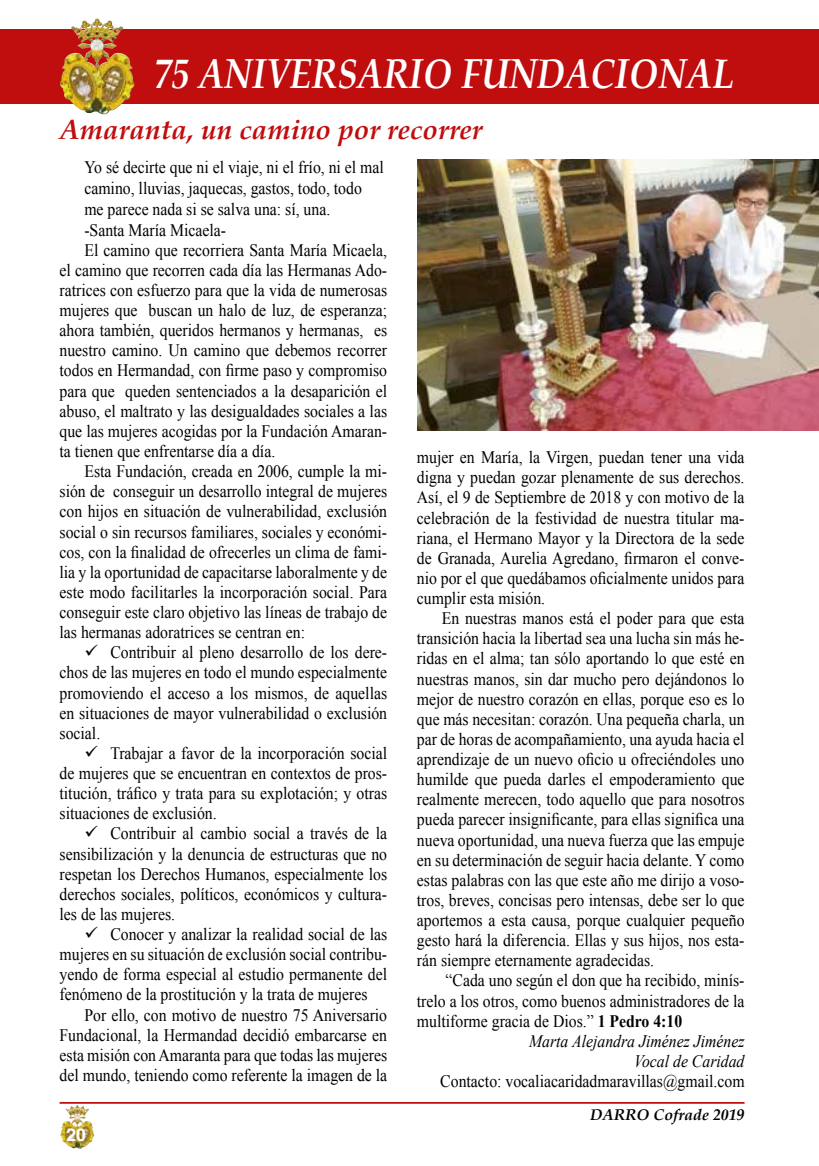
<style>
.page{position:relative;width:819px;height:1166px;background:#fff}
.page>*{position:absolute;margin:0;border:0;box-sizing:border-box;transform-origin:0 0}
.t1{font:italic 700 42px "Palatino";color:#fff;scale:.85 1}
.t2{font:italic 700 28px "Palatino";color:#c00d0e}
.t3{font:17.5px/20.1px "Times New Roman";color:#000;text-align:justify;scale:.9 1}
.t4{font:italic 17.5px "Times New Roman";color:#000;scale:.9 1}
.t5{font:700 17.5px "Helvetica";color:#fff}
.t6{font:italic 700 15.75px "Palatino";color:#000}
.s1{font-weight:700}
</style>
<div class="page">
<svg style="left:65px;top:1106px;width:11px;height:11px"></svg>
<hr style="left:60px;top:1102px;width:684px;height:2px;background:#c00d0e">
<div style="left:0;top:30px;width:819px;height:74px;background:#c00d0e"></div>
<img style="left:71px;top:20px;width:24px;height:24px">
<img style="left:418px;top:159px;width:401px;height:272px">
<h1 class="t1" style="left:154px;top:39px;width:684px">75 ANIVERSARIO FUNDACIONAL</h1>
<h2 class="t2" style="left:60px;top:106px;width:425px">Amaranta, un camino por recorrer</h2>
<p class="t3" style="left:84px;top:156px;width:334px">Yo sé decirte que ni el viaje, ni el frío, ni el mal</p>
<p class="t3" style="left:84px;top:177px;width:310px">camino, lluvias, jaquecas, gastos, todo, todo</p>
<p class="t3" style="left:84px;top:198px;width:275px">me parece nada si se salva una: sí, una.</p>
<p class="t3" style="left:84px;top:219px;width:159px">-Santa María Micaela-</p>
<p class="t3" style="left:84px;top:239px;width:338px">El camino que recorriera Santa María Micaela,</p>
<p class="t3" style="left:60px;top:260px;width:365px">el camino que recorren cada día las Hermanas Ado-</p>
<p class="t3" style="left:60px;top:280px;width:365px">ratrices con esfuerzo para que la vida de numerosas</p>
<p class="t3" style="left:60px;top:300px;width:365px">mujeres que buscan un halo de luz, de esperanza;</p>
<p class="t3" style="left:60px;top:320px;width:365px">ahora también, queridos hermanos y hermanas, es</p>
<p class="t3" style="left:60px;top:340px;width:365px">nuestro camino. Un camino que debemos recorrer</p>
<p class="t3" style="left:60px;top:360px;width:365px">todos en Hermandad, con firme paso y compromiso</p>
<p class="t3" style="left:60px;top:380px;width:365px">para que queden sentenciados a la desaparición el</p>
<p class="t3" style="left:60px;top:400px;width:365px">abuso, el maltrato y las desigualdades sociales a las</p>
<p class="t3" style="left:60px;top:421px;width:365px">que las mujeres acogidas por la Fundación Amaran-</p>
<p class="t3" style="left:60px;top:441px;width:241px">ta tienen que enfrentarse día a día.</p>
<p class="t3" style="left:84px;top:461px;width:338px">Esta Fundación, creada en 2006, cumple la mi-</p>
<p class="t3" style="left:60px;top:481px;width:365px">sión de conseguir un desarrollo integral de mujeres</p>
<p class="t3" style="left:60px;top:501px;width:365px">con hijos en situación de vulnerabilidad, exclusión</p>
<p class="t3" style="left:60px;top:521px;width:365px">social o sin recursos familiares, sociales y económi-</p>
<p class="t3" style="left:60px;top:541px;width:365px">cos, con la finalidad de ofrecerles un clima de fami-</p>
<p class="t3" style="left:60px;top:561px;width:365px">lia y la oportunidad de capacitarse laboralmente y de</p>
<p class="t3" style="left:60px;top:582px;width:365px">este modo facilitarles la incorporación social. Para</p>
<p class="t3" style="left:60px;top:602px;width:365px">conseguir este claro objetivo las líneas de trabajo de</p>
<p class="t3" style="left:60px;top:622px;width:274px">las hermanas adoratrices se centran en:</p>
<p class="t3" style="left:60px;top:642px;width:365px;text-indent:25px">✓ Contribuir al pleno desarrollo de los dere&shy;chos de las mujeres en todo el mundo especialmente promoviendo el acceso a los mismos, de aquellas en situaciones de mayor vulnerabilidad o exclusión social.</p>
<p class="t3" style="left:60px;top:743px;width:365px;text-indent:25px">✓ Trabajar a favor de la incorporación social de mujeres que se encuentran en contextos de pros&shy;titución, tráfico y trata para su explotación; y otras situaciones de exclusión.</p>
<p class="t3" style="left:60px;top:823px;width:365px;text-indent:25px">✓ Contribuir al cambio social a través de la sensibilización y la denuncia de estructuras que no respetan los Derechos Humanos, especialmente los derechos sociales, políticos, económicos y cultura&shy;les de las mujeres.</p>
<p class="t3" style="left:60px;top:924px;width:365px;text-indent:25px">✓ Conocer y analizar la realidad social de las mujeres en su situación de exclusión social contribu&shy;yendo de forma especial al estudio permanente del fenómeno de la prostitución y la trata de mujeres</p>
<p class="t3" style="left:60px;top:1004px;width:365px;text-indent:25px">Por ello, con motivo de nuestro 75 Aniversario Fundacional, la Hermandad decidió embarcarse en esta misión con Amaranta para que todas las mujeres del mundo, teniendo como referente la imagen de la</p>
<p class="t5" style="left:66px;top:1120px;width:21px">20</p>
<p class="t3" style="left:417px;top:447px;width:365px">mujer en María, la Virgen, puedan tener una vida digna y puedan gozar plenamente de sus derechos.<br>Así, el 9 de Septiembre de 2018 y con motivo de la celebración de la festividad de nuestra titular ma&shy;riana, el Hermano Mayor y la Directora de la sede de Granada, Aurelia Agredano, firmaron el conve&shy;nio por el que quedábamos oficialmente unidos para cumplir esta misión.</p>
<p class="t3" style="left:417px;top:608px;width:365px;text-indent:25px">En nuestras manos está el poder para que esta transición hacia la libertad sea una lucha sin más he&shy;ridas en el alma; tan sólo aportando lo que esté en nuestras manos, sin dar mucho pero dejándonos lo mejor de nuestro corazón en ellas, porque eso es lo que más necesitan: corazón. Una pequeña charla, un par de horas de acompañamiento, una ayuda hacia el aprendizaje de un nuevo oficio u ofreciéndoles uno humilde que pueda darles el empoderamiento que realmente merecen, todo aquello que para nosotros pueda parecer insignificante, para ellas significa una nueva oportunidad, una nueva fuerza que las empuje en su determinación de seguir hacia delante. Y como estas palabras con las que este año me dirijo a voso&shy;tros, breves, concisas pero intensas, debe ser lo que aportemos a esta causa, porque cualquier pequeño gesto hará la diferencia. Ellas y sus hijos, nos esta&shy;rán siempre eternamente agradecidas.</p>
<p class="t3" style="left:445px;top:970px;width:333px">“Cada uno según el don que ha recibido, minís-</p>
<p class="t3" style="left:417px;top:990px;width:365px">trelo a los otros, como buenos administradores de la</p>
<p class="t3" style="left:417px;top:1010px;width:296px">multiforme gracia de Dios.” <span class="s1">1 Pedro 4:10</span></p>
<p class="t4" style="left:529px;top:1029px;width:241px">Marta Alejandra Jiménez Jiménez</p>
<p class="t4" style="left:634px;top:1049px;width:124px">Vocal de Caridad</p>
<p class="t3" style="left:440px;top:1071px;width:339px">Contacto: vocaliacaridadmaravillas@gmail.com</p>
<p class="t6" style="left:590px;top:1102px;width:156px">DARRO Cofrade 2019</p>
</div>
